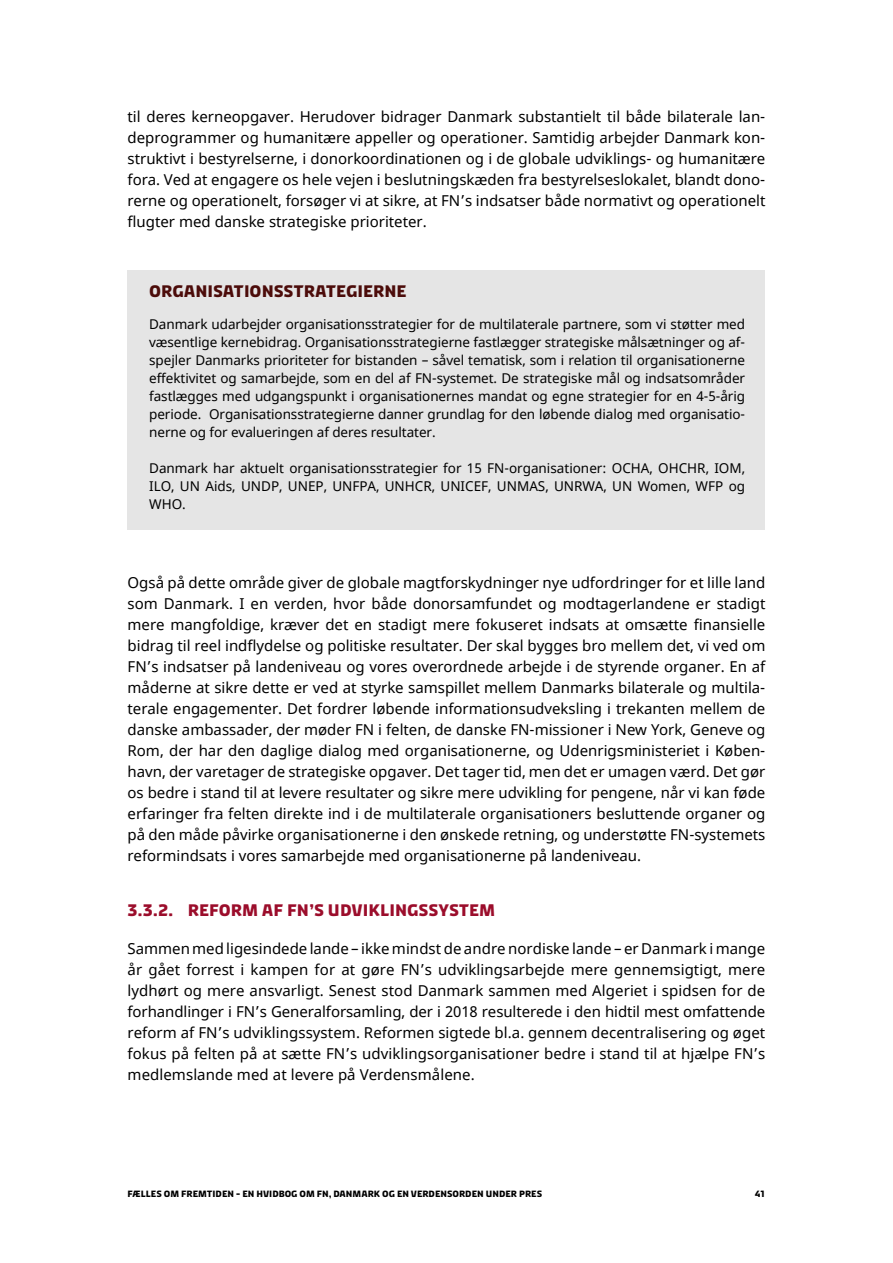
<style>
.page{position:relative;width:893px;height:1263px;background:#fff}
.page>*{position:absolute;margin:0;border:0;box-sizing:border-box;transform-origin:0 0}
.underunderoverskrift{font:700 16.5px "Diplomacy";color:#9b0d2b}
.t1{font:700 16.5px "Diplomacy";color:#4c0c0a}
.Brødtekst{font:15px/21px "Noto Sans";color:#000;text-align:justify}
.t2{font:13.5px/18px "Noto Sans";letter-spacing:-.005em;color:#000;text-align:justify}
.t3{font:700 9px "Diplomacy";color:#000}
</style>
<div class="page">
<div style="left:128px;top:270px;width:637px;height:259px;background:#e5e5e5"></div>
<p class="Brødtekst" style="left:128px;top:107px;width:639px">til deres kerneopgaver. Herudover bidrager Danmark substantielt til både bilaterale lan&shy;deprogrammer og humanitære appeller og operationer. Samtidig arbejder Danmark kon&shy;struktivt i bestyrelserne, i donorkoordinationen og i de globale udviklings- og humanitære fora. Ved at engagere os hele vejen i beslutningskæden fra bestyrelseslokalet, blandt dono&shy;rerne og operationelt, forsøger vi at sikre, at FN’s indsatser både normativt og operationelt flugter med danske strategiske prioriteter.</p>
<p class="t1" style="left:149px;top:280px;width:259px">ORGANISATIONSSTRATEGIERNE</p>
<p class="t2" style="left:149px;top:316px;width:597px">Danmark udarbejder organisationsstrategier for de multilaterale partnere, som vi støtter med væsentlige kernebidrag. Organisationsstrategierne fastlægger strategiske målsætninger og af&shy;spejler Danmarks prioriteter for bistanden – såvel tematisk, som i relation til organisationerne effektivitet og samarbejde, som en del af FN-systemet. De strategiske mål og indsatsområder fastlægges med udgangspunkt i organisationernes mandat og egne strategier for en 4-5-årig periode. Organisationsstrategierne danner grundlag for den løbende dialog med organisatio&shy;nerne og for evalueringen af deres resultater.</p>
<p class="t2" style="left:149px;top:460px;width:597px">Danmark har aktuelt organisationsstrategier for 15 FN-organisationer: OCHA, OHCHR, IOM, ILO, UN Aids, UNDP, UNEP, UNFPA, UNHCR, UNICEF, UNMAS, UNRWA, UN Women, WFP og WHO.</p>
<p class="Brødtekst" style="left:128px;top:573px;width:639px">Også på dette område giver de globale magtforskydninger nye udfordringer for et lille land som Danmark. I en verden, hvor både donorsamfundet og modtagerlandene er stadigt mere mangfoldige, kræver det en stadigt mere fokuseret indsats at omsætte finansielle bidrag til reel indflydelse og politiske resultater. Der skal bygges bro mellem det, vi ved om FN’s indsatser på landeniveau og vores overordnede arbejde i de styrende organer. En af måderne at sikre dette er ved at styrke samspillet mellem Danmarks bilaterale og multila&shy;terale engagementer. Det fordrer løbende informationsudveksling i trekanten mellem de danske ambassader, der møder FN i felten, de danske FN-missioner i New York, Geneve og Rom, der har den daglige dialog med organisationerne, og Udenrigsministeriet i Køben&shy;havn, der varetager de strategiske opgaver. Det tager tid, men det er umagen værd. Det gør os bedre i stand til at levere resultater og sikre mere udvikling for pengene, når vi kan føde erfaringer fra felten direkte ind i de multilaterale organisationers besluttende organer og på den måde påvirke organisationerne i den ønskede retning, og understøtte FN-systemets reformindsats i vores samarbejde med organisationerne på landeniveau.</p>
<p class="underunderoverskrift" style="left:128px;top:899px;width:369px">3.3.2. REFORM AF FN’S UDVIKLINGSSYSTEM</p>
<p class="Brødtekst" style="left:128px;top:939px;width:639px">Sammen med ligesindede lande – ikke mindst de andre nordiske lande – er Danmark i mange år gået forrest i kampen for at gøre FN’s udviklingsarbejde mere gennemsigtigt, mere lydhørt og mere ansvarligt. Senest stod Danmark sammen med Algeriet i spidsen for de forhandlinger i FN’s Generalforsamling, der i 2018 resulterede i den hidtil mest omfattende reform af FN’s udviklingssystem. Reformen sigtede bl.a. gennem decentralisering og øget fokus på felten på at sætte FN’s udviklingsorganisationer bedre i stand til at hjælpe FN’s medlemslande med at levere på Verdensmålene.</p>
<p class="t3" style="left:128px;top:1188px;width:416px">FÆLLES OM FREMTIDEN - EN HVIDBOG OM FN, DANMARK OG EN VERDENSORDEN UNDER PRES</p>
<p class="t3" style="left:755px;top:1188px;width:11px">41</p>
</div>
